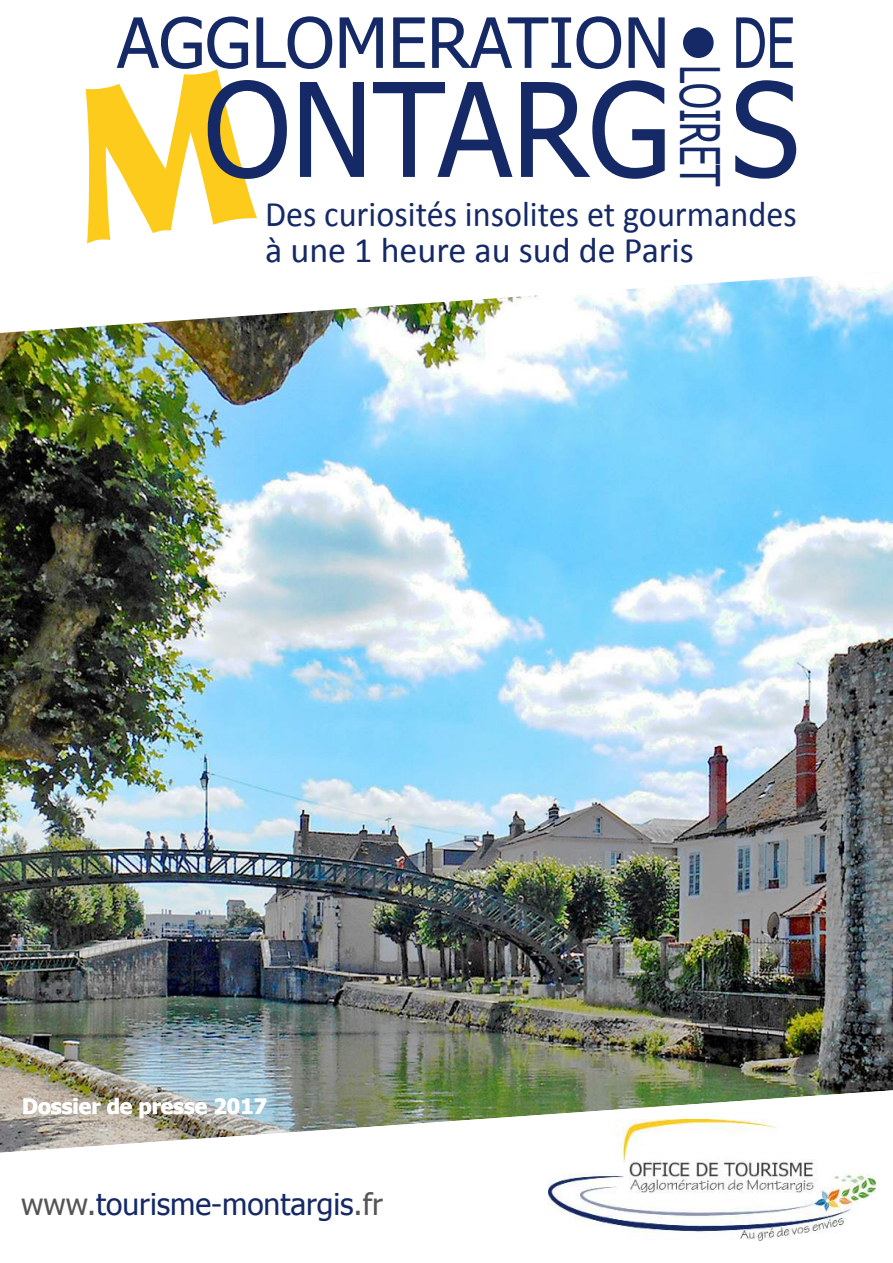
<style>
.page{position:relative;width:893px;height:1263px;background:#fff}
.page>*{position:absolute;margin:0;border:0;box-sizing:border-box;transform-origin:0 0}
.t1{font:130.5px "Tahoma";color:#142966;scale:.94 1}
.t2{font:69.45px "Tahoma";color:#142966}
.t3{font:54.45px "Tahoma";color:#142966;scale:.67 1}
.t4{font:36px/36px "Calibri";color:#142966;scale:.95 1}
.t5{font:30px "Tahoma";color:#142966}
.t6{font:700 21px "Tahoma";color:#fff}
.s1{color:#555}
</style>
<div class="page">
<img style="left:0;top:333px;width:893px;height:757px">
<svg style="left:0;top:27px;width:893px;height:306px"></svg>
<img style="left:0;top:1090px;width:893px;height:151px">
<div style="left:683px;top:27px;width:31px;height:31px;background:#142966;border-radius:50%"></div>
<svg style="left:64px;top:67px;width:237px;height:209px"></svg>
<h2 class="t2" style="left:117px;top:-4px;width:679px">AGGLOMERATION DE</h2>
<h1 class="t1" style="left:204px;top:42px;width:635px">ONTARG S</h1>
<h2 class="t2" style="left:161px;top:29px;width:679px">AGGLOMERATION DE</h2>
<h1 class="t1" style="left:247px;top:75px;width:635px">ONTARG S</h1>
<h3 class="t3" style="left:736px;top:65px;width:183px;rotate:90deg">LOIRET</h3>
<p class="t4" style="left:265px;top:194px;width:561px">Des curiosités insolites et gourmandes à une 1 heure au sud de Paris</p>
<h3 class="t3" style="left:780px;top:98px;width:183px;rotate:90deg">LOIRET</h3>
<p class="t6" style="left:22px;top:1092px;width:246px">Dossier de presse 2017</p>
<p class="t5" style="left:21px;top:1184px;width:363px"><span class="s1">www.</span>tourisme-montargis<span class="s1">.fr</span></p>
</div>
